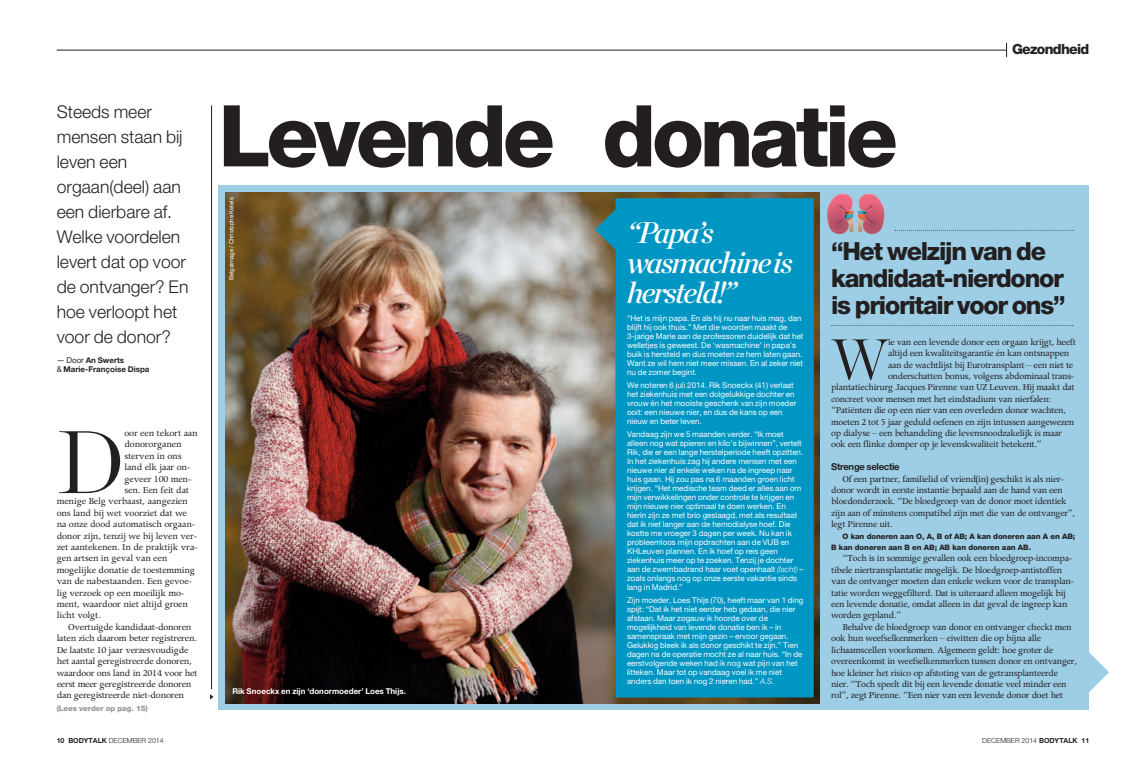
<style>
.page{position:relative;width:1146px;height:757px;background:#fff}
.page>*{position:absolute;margin:0;border:0;box-sizing:border-box;transform-origin:0 0}
.t1{font:300 88.6px "Chronicle Display";color:#231f20}
.t2{font:800 85.4px "Helvetica Neue";letter-spacing:-.05em;color:#231f20}
.t3{font:300 56.8px "Chronicle Display";color:#231f20}
.t4{font:italic 30px/30px "Chronicle Display Semi";letter-spacing:-.05em;color:#fff}
.t5{font:800 25px/27px "Helvetica Neue";letter-spacing:-.05em;color:#231f20}
.t6{font:300 17.6px/25px "Helvetica Neue";color:#231f20}
.t7{font:800 14px "Helvetica Neue";letter-spacing:-.05em;color:#231f20}
.t8{font:10.1px/11.4px "Apollo";letter-spacing:-.03em;color:#231f20}
.t9{font:700 9.5px "Helvetica Neue";letter-spacing:-.03em;color:#231f20}
.t10{font:8px/9px "Helvetica Neue";color:#fff}
.t11{font:700 8px "Helvetica Neue";color:#fff}
.t12{font:700 8px/9px "Helvetica Neue";color:#231f20}
.t13{font:800 7.5px/11.4px "Helvetica Neue";letter-spacing:-.01em;color:#231f20}
.t14{font:800 7.5px "Helvetica Neue";letter-spacing:-.01em;color:#939598}
.t15{font:300 7px "Helvetica Neue";color:#231f20}
.t16{font:6px "Helvetica Neue";letter-spacing:-.01em;color:#fff}
.s1{font-weight:400}
.s2{font-weight:300;font-style:italic}
.s3{font-weight:700}
</style>
<div class="page">
<div style="left:218px;top:185px;width:871px;height:525px;background:#9dcee6"></div>
<svg style="left:1006px;top:43px;width:1px;height:14px"></svg>
<hr style="left:57px;top:50px;width:949px;height:1px;background:#231f20">
<hr style="left:211px;top:105px;width:1px;height:584px;background:#231f20">
<img style="left:225px;top:192px;width:594px;height:512px">
<svg style="left:595px;top:198px;width:218px;height:499px;background:#0b92b9"></svg>
<svg style="left:1089px;top:652px;width:19px;height:40px"></svg>
<svg style="left:827px;top:193px;width:57px;height:42px"></svg>
<svg style="left:894px;top:230px;width:179px;height:1px"></svg>
<svg style="left:831px;top:325px;width:242px;height:1px"></svg>
<svg style="left:210px;top:694px;width:3px;height:5px"></svg>
<h3 class="t6" style="left:57px;top:101px;width:133px">Steeds meer mensen staan bij leven een orgaan(deel) aan een dierbare af.<br>Welke voordelen levert dat op voor de ontvanger? En hoe verloopt het voor de donor?</h3>
<p class="t12" style="left:57px;top:356px;width:94px"><span class="s1">— Door</span> An Swerts<br><span class="s1">&amp;</span> Marie-Françoise Dispa</p>
<h1 class="t1" style="left:57px;top:431px;width:69px">D</h1>
<p class="t8" style="left:124px;top:428px;width:75px">oor een tekort aan</p>
<p class="t8" style="left:124px;top:440px;width:59px">donororganen</p>
<p class="t8" style="left:124px;top:451px;width:59px">sterven in ons</p>
<p class="t8" style="left:124px;top:463px;width:67px">land elk jaar on-</p>
<p class="t8" style="left:124px;top:474px;width:68px">geveer 100 men-</p>
<p class="t8" style="left:124px;top:485px;width:66px">sen. Een feit dat</p>
<p class="t8" style="left:57px;top:497px;width:133px">menige Belg verbaast, aangezien</p>
<p class="t8" style="left:57px;top:508px;width:132px">ons land bij wet voorziet dat we</p>
<p class="t8" style="left:57px;top:520px;width:140px">na onze dood automatisch orgaan-</p>
<p class="t8" style="left:57px;top:531px;width:142px">donor zijn, tenzij we bij leven ver-</p>
<p class="t8" style="left:57px;top:542px;width:142px">zet aantekenen. In de praktijk vra-</p>
<p class="t8" style="left:57px;top:554px;width:112px">gen artsen in geval van een</p>
<p class="t8" style="left:57px;top:565px;width:140px">mogelijke donatie de toestemming</p>
<p class="t8" style="left:57px;top:577px;width:137px">van de nabestaanden. Een gevoe-</p>
<p class="t8" style="left:57px;top:588px;width:129px">lig verzoek op een moeilijk mo-</p>
<p class="t8" style="left:57px;top:599px;width:133px">ment, waardoor niet altijd groen</p>
<p class="t8" style="left:57px;top:611px;width:46px">licht volgt.</p>
<p class="t8" style="left:68px;top:622px;width:125px">Overtuigde kandidaat-donoren</p>
<p class="t8" style="left:57px;top:634px;width:142px">laten zich daarom beter registreren.</p>
<p class="t8" style="left:57px;top:645px;width:133px">De laatste 10 jaar verzesvoudigde</p>
<p class="t8" style="left:57px;top:656px;width:137px">het aantal geregistreerde donoren,</p>
<p class="t8" style="left:57px;top:668px;width:142px">waardoor ons land in 2014 voor het</p>
<p class="t8" style="left:57px;top:679px;width:136px">eerst meer geregistreerde donoren</p>
<p class="t8" style="left:57px;top:691px;width:129px">dan geregistreerde niet-donoren</p>
<p class="t14" style="left:57px;top:705px;width:92px">(Lees verder op pag. 15)</p>
<h2 class="t2" style="left:218px;top:105px;width:681px">Levende donatie</h2>
<h3 class="t7" style="left:1011px;top:44px;width:79px">Gezondheid</h3>
<p class="t16" style="left:229px;top:280px;width:84px;rotate:-90deg">Belgaimage / Christophe Ketels</p>
<p class="t11" style="left:232px;top:689px;width:175px">Rik Snoeckx en zijn ‘donormoeder’ Loes Thijs.</p>
<h3 class="t4" style="left:627px;top:221px;width:167px">“Papa’s wasmachineis hersteld!”</h3>
<p class="t10" style="left:627px;top:314px;width:178px">“Het is míjn papa. En als hij nu naar huis mag, dan blíjft hij ook thuis.” Met die woorden maakt de 3-jarige Marie aan de professoren duidelijk dat het welletjes is geweest. De ‘wasmachine’ in papa’s buik is hersteld en dus moeten ze hem laten gaan.<br>Want ze wil hem niet meer missen. En al zeker niet nu de zomer begint.</p>
<p class="t10" style="left:627px;top:381px;width:171px">We noteren 6 juli 2014. Rik Snoeckx (41) verlaat het ziekenhuis met een dolgelukkige dochter en vrouw én het mooiste geschenk van zijn moeder ooit: een nieuwe nier, en dus de kans op een nieuw en beter leven.</p>
<p class="t10" style="left:627px;top:430px;width:178px">Vandaag zijn we 5 maanden verder. “Ik moet alleen nog wat spieren en kilo’s bijwinnen”, vertelt Rik, die er een lange herstelperiode heeft opzitten.<br>In het ziekenhuis zag hij andere mensen met een nieuwe nier al enkele weken na de ingreep naar huis gaan. Hij zou pas na 6 maanden groen licht krijgen. “Het medische team deed er alles aan om mijn verwikkelingen onder controle te krijgen en mijn nieuwe nier optimaal te doen werken. En hierin zijn ze met brio geslaagd, met als resultaat dat ik niet langer aan de hemodialyse hoef. Die kostte me vroeger 3 dagen per week. Nu kan ik probleemloos mijn opdrachten aan de VUB en KHLeuven plannen. En ik hoef op reis geen ziekenhuis meer op te zoeken. Tenzij je dochter aan de zwembadrand haar voet openhaalt <span class="s2">(lacht)</span> – zoals onlangs nog op onze eerste vakantie sinds lang in Madrid.”</p>
<p class="t10" style="left:627px;top:596px;width:178px">Zijn moeder, Loes Thijs (70), heeft maar van 1 ding spijt: “Dat ik het niet eerder heb gedaan, die nier afstaan. Maar zogauw ik hoorde over de mogelijkheid van levende donatie ben ik – in samenspraak met mijn gezin – ervoor gegaan.<br>Gelukkig bleek ik als donor geschikt te zijn.” Tien dagen na de operatie mocht ze al naar huis. “In de eerstvolgende weken had ik nog wat pijn van het litteken. Maar tot op vandaag voel ik me niet anders dan toen ik nog 2 nieren had.” <span class="s2">A.S.</span></p>
<h3 class="t5" style="left:831px;top:240px;width:236px">“Het welzijn van de kandidaat-nierdonor is prioritair voor ons”</h3>
<h3 class="t3" style="left:831px;top:339px;width:59px">W</h3>
<p class="t8" style="left:887px;top:337px;width:189px">ie van een levende donor een orgaan krijgt, heeft</p>
<p class="t8" style="left:887px;top:349px;width:183px">altijd een kwaliteitsgarantie én kan ontsnappen</p>
<p class="t8" style="left:887px;top:360px;width:187px">aan de wachtlijst bij Eurotransplant – een niet te</p>
<p class="t8" style="left:887px;top:371px;width:188px">onderschatten bonus, volgens abdominaal trans-</p>
<p class="t8" style="left:831px;top:383px;width:245px">plantatiechirurg Jacques Pirenne van UZ Leuven. Hij maakt dat</p>
<p class="t8" style="left:831px;top:394px;width:222px">concreet voor mensen met het eindstadium van nierfalen:</p>
<p class="t8" style="left:831px;top:406px;width:236px">“Patiënten die op een nier van een overleden donor wachten,</p>
<p class="t8" style="left:831px;top:417px;width:245px">moeten 2 tot 5 jaar geduld oefenen en zijn intussen aangewezen</p>
<p class="t8" style="left:831px;top:428px;width:232px">op dialyse – een behandeling die levensnoodzakelijk is maar</p>
<p class="t8" style="left:831px;top:440px;width:212px">ook een flinke domper op je levenskwaliteit betekent.”</p>
<p class="t9" style="left:831px;top:463px;width:70px">Strenge selectie</p>
<p class="t8" style="left:831px;top:474px;width:246px;text-indent:11px">Of een partner, familielid of vriend(in) geschikt is als nier&shy;donor wordt in eerste instantie bepaald aan de hand van een bloedonderzoek. “De bloedgroep van de donor moet identiek zijn aan of minstens compatibel zijn met die van de ontvanger”, legt Pirenne uit.</p>
<p class="t13" style="left:831px;top:531px;width:246px;text-indent:11px">O kan doneren aan O, A, B of AB; A kan doneren aan A en AB;<br>B kan doneren aan B en AB; AB kan doneren aan AB.</p>
<p class="t8" style="left:831px;top:554px;width:244px;text-indent:11px">“Toch is in sommige gevallen ook een bloedgroep-incompa&shy;tibele niertransplantatie mogelijk. De bloedgroep-antistoffen van de ontvanger moeten dan enkele weken voor de transplan&shy;tatie worden weggefilterd. Dat is uiteraard alleen mogelijk bij een levende donatie, omdat alleen in dat geval de ingreep kan worden gepland.”</p>
<p class="t8" style="left:831px;top:622px;width:247px;text-indent:11px">Behalve de bloedgroep van donor en ontvanger checkt men ook hun weefselkenmerken – eiwitten die op bijna alle lichaamscellen voorkomen. Algemeen geldt: hoe groter de overeenkomst in weefselkenmerken tussen donor en ontvanger, hoe kleiner het risico op afstoting van de getransplanteerde nier. “Toch speelt dit bij een levende donatie veel minder een rol”, zegt Pirenne. “Een nier van een levende donor doet het</p>
<p class="t15" style="left:57px;top:738px;width:108px"><span class="s3">10 BODYTALK</span> DECEMBER 2014</p>
<p class="t15" style="left:982px;top:738px;width:108px">DECEMBER 2014 <span class="s3">BODYTALK 11</span></p>
</div>
